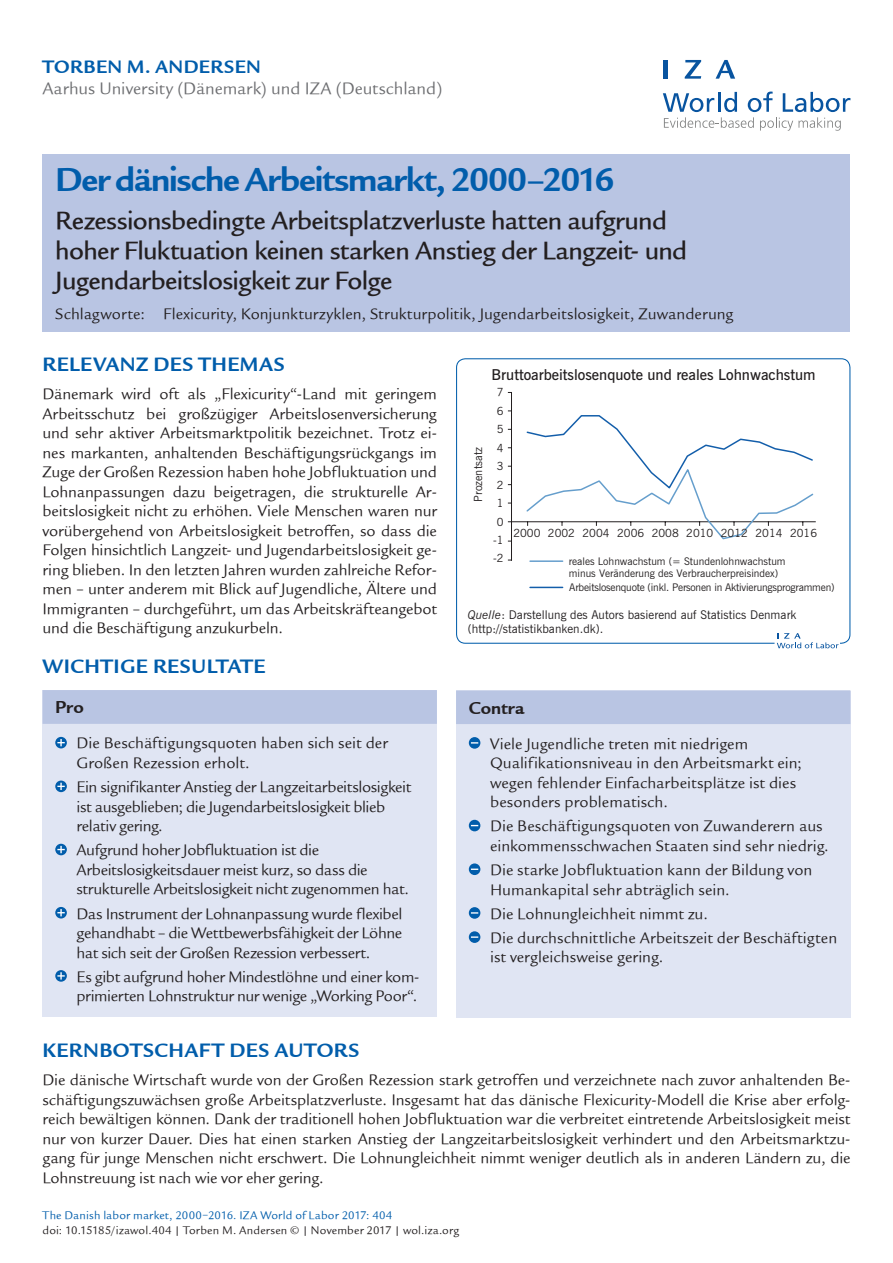
<style>
.page{position:relative;width:893px;height:1263px;background:#fff}
.page>*{position:absolute;margin:0;border:0;box-sizing:border-box;transform-origin:0 0}
.t1{font:36px "Legacy Sans ITCTT Bold";letter-spacing:-.03em;color:#015dab}
.t2{font:27px/30px "Legacy Sans Md ITCTT Medium";letter-spacing:-.025em;color:#231f20}
.t3{font:21px "Legacy Sans ITCTT Bold";letter-spacing:.02em;color:#015dab}
.t4{font:19.5px "Legacy Sans ITCTT Bold";letter-spacing:.02em;color:#015dab}
.t5{font:18.75px "Legacy Sans ITCTT Bold";color:#231f20}
.t6{font:18px "Legacy Sans ITCTT Book";color:#6c6d70}
.t7{font:16.5px/19.5px "Legacy Sans ITCTT Book";letter-spacing:-.005em;color:#231f20}
.t8{font:16.5px/19.5px "Legacy Sans ITCTT Book";letter-spacing:-.025em;color:#231f20}
.t9{font:600 15px "News Gothic BT";color:#231f20}
.t10{font:12px/14.4px "News Gothic BT";letter-spacing:.005em;color:#231f20}
.t11{font:12px "Legacy Sans ITCTT Book";letter-spacing:.015em;color:#231f20}
.t12{font:12px "Legacy Sans ITCTT Book";letter-spacing:.015em;color:#015dab}
.t13{font:11.25px/18.5px "News Gothic BT";color:#231f20;text-align:center}
.t14{font:10.5px/12.6px "News Gothic BT";color:#231f20}
.t15{font:10.5px "News Gothic BT";letter-spacing:-.02em;color:#231f20}
.s1{font-style:italic}
</style>
<div class="page">
<svg style="left:663px;top:92px;width:187px;height:39px"></svg>
<hr style="left:664px;top:60px;width:4px;height:19px;background:#0854a0">
<svg style="left:685px;top:60px;width:16px;height:19px"></svg>
<svg style="left:716px;top:60px;width:19px;height:19px"></svg>
<div style="left:43px;top:154px;width:807px;height:177px;background:#b9c5e3"></div>
<div style="left:43px;top:690px;width:394px;height:327px;background:#e0e5f3"></div>
<div style="left:43px;top:690px;width:394px;height:34px;background:#b9c5e3"></div>
<svg style="left:55px;top:737px;width:12px;height:11px"></svg>
<svg style="left:57px;top:739px;width:8px;height:7px"></svg>
<svg style="left:55px;top:780px;width:12px;height:12px"></svg>
<svg style="left:57px;top:783px;width:8px;height:7px"></svg>
<svg style="left:55px;top:844px;width:12px;height:11px"></svg>
<svg style="left:57px;top:846px;width:8px;height:7px"></svg>
<svg style="left:55px;top:907px;width:12px;height:11px"></svg>
<svg style="left:57px;top:909px;width:8px;height:7px"></svg>
<svg style="left:55px;top:970px;width:12px;height:12px"></svg>
<svg style="left:57px;top:972px;width:8px;height:7px"></svg>
<div style="left:456px;top:691px;width:394px;height:326px;background:#e0e5f3"></div>
<div style="left:456px;top:690px;width:394px;height:34px;background:#b9c5e3"></div>
<svg style="left:469px;top:737px;width:11px;height:12px"></svg>
<svg style="left:469px;top:820px;width:11px;height:11px"></svg>
<div style="left:469px;top:863px;width:11px;height:12px;background:#015dab;border-radius:50%"></div>
<svg style="left:471px;top:868px;width:7px;height:2px"></svg>
<div style="left:469px;top:907px;width:11px;height:12px;background:#015dab;border-radius:50%"></div>
<svg style="left:471px;top:912px;width:7px;height:2px"></svg>
<div style="left:469px;top:931px;width:11px;height:12px;background:#015dab;border-radius:50%"></div>
<svg style="left:471px;top:936px;width:7px;height:2px"></svg>
<div style="left:456px;top:358px;width:394px;height:286px;border:1px solid #015dab;border-radius:9px"></div>
<div style="left:775px;top:633px;width:64px;height:17px;background:#fff"></div>
<div style="left:774px;top:632px;width:66px;height:18px;border:1px solid #fff"></div>
<svg style="left:777px;top:633px;width:62px;height:15px"></svg>
<hr style="left:511px;top:521px;width:305px;height:1px;background:#231f20">
<hr style="left:511px;top:392px;width:1px;height:168px;background:#231f20">
<svg style="left:525px;top:415px;width:290px;height:125px"></svg>
<hr style="left:530px;top:560px;width:33px;height:2px;background:#659ecc">
<hr style="left:530px;top:587px;width:33px;height:1px;background:#135eaa">
<p class="t4" style="left:43px;top:55px;width:220px">TORBEN M. ANDERSEN</p>
<p class="t6" style="left:43px;top:79px;width:401px">Aarhus University (Dänemark) und IZA (Deutschland)</p>
<h1 class="t1" style="left:55px;top:159px;width:561px">Der dänische Arbeitsmarkt, 2000–2016</h1>
<h2 class="t2" style="left:55px;top:206px;width:633px">Rezessionsbedingte Arbeitsplatzverluste hatten aufgrund hoher Fluktuation keinen starken Anstieg der Langzeit- und<br>Jugendarbeitslosigkeit zur Folge</h2>
<p class="t7" style="left:55px;top:304px;width:680px">Schlagworte: Flexicurity, Konjunkturzyklen, Strukturpolitik, Jugendarbeitslosigkeit, Zuwanderung</p>
<p class="t3" style="left:43px;top:353px;width:244px">RELEVANZ DES THEMAS</p>
<p class="t7" style="left:43px;top:385px;width:396px;text-align:justify">Dänemark wird oft als „Flexicurity“-Land mit geringem Arbeitsschutz bei großzügiger Arbeitslosenversicherung und sehr aktiver Arbeitsmarktpolitik bezeichnet. Trotz ei&shy;nes markanten, anhaltenden Beschäftigungsrückgangs im Zuge der Großen Rezession haben hohe Jobfluktuation und Lohnanpassungen dazu beigetragen, die strukturelle Ar&shy;beitslosigkeit nicht zu erhöhen. Viele Menschen waren nur vorübergehend von Arbeitslosigkeit betroffen, so dass die Folgen hinsichtlich Langzeit- und Jugendarbeitslosigkeit ge&shy;ring blieben. In den letzten Jahren wurden zahlreiche Refor&shy;men – unter anderem mit Blick auf Jugendliche, Ältere und Immigranten – durchgeführt, um das Arbeitskräfteangebot und die Beschäftigung anzukurbeln.</p>
<p class="t3" style="left:43px;top:655px;width:225px">WICHTIGE RESULTATE</p>
<p class="t5" style="left:55px;top:697px;width:30px">Pro</p>
<p class="t7" style="left:77px;top:734px;width:313px">Die Beschäftigungsquoten haben sich seit der<br>Großen Rezession erholt.</p>
<p class="t7" style="left:77px;top:777px;width:336px">Ein signifikanter Anstieg der Langzeitarbeitslosigkeit ist ausgeblieben; die Jugendarbeitslosigkeit blieb relativ gering.</p>
<p class="t7" style="left:77px;top:840px;width:334px">Aufgrund hoher Jobfluktuation ist die<br>Arbeitslosigkeitsdauer meist kurz, so dass die strukturelle Arbeitslosigkeit nicht zugenommen hat.</p>
<p class="t7" style="left:77px;top:904px;width:327px;text-align:justify">Das Instrument der Lohnanpassung wurde flexibel gehandhabt – die Wettbewerbsfähigkeit der Löhne hat sich seit der Großen Rezession verbessert.</p>
<p class="t8" style="left:77px;top:967px;width:344px">Es gibt aufgrund hoher Mindestlöhne und einer kom&shy;primierten Lohnstruktur nur wenige „Working Poor“.</p>
<p class="t13" style="left:470px;top:502px;width:56px;rotate:-90deg">Prozentsatz</p>
<p class="t9" style="left:492px;top:366px;width:326px">Bruttoarbeitslosenquote und reales Lohnwachstum</p>
<p class="t13" style="left:493px;top:384px;width:12px">7<br>6<br>5<br>4<br>3<br>2<br>1<br>0 -1 -2</p>
<p class="t13" style="left:513px;top:524px;width:305px">2000 2002 2004 2006 2008 2010 2012 2014 2016</p>
<p class="t14" style="left:569px;top:555px;width:218px">reales Lohnwachstum (= Stundenlohnwachstum minus Veränderung des Verbraucherpreisindex)</p>
<p class="t15" style="left:569px;top:581px;width:267px">Arbeitslosenquote (inkl. Personen in Aktivierungsprogrammen)</p>
<p class="t10" style="left:468px;top:608px;width:330px"><span class="s1">Quelle</span>: Darstellung des Autors basierend auf Statistics Denmark (http://statistikbanken.dk).</p>
<p class="t5" style="left:469px;top:697px;width:57px">Contra</p>
<p class="t7" style="left:490px;top:734px;width:313px">Viele Jugendliche treten mit niedrigem Qualifikationsniveau in den Arbeitsmarkt ein; wegen fehlender Einfacharbeitsplätze ist dies besonders problematisch.</p>
<p class="t7" style="left:490px;top:816px;width:340px">Die Beschäftigungsquoten von Zuwanderern aus einkommensschwachen Staaten sind sehr niedrig.</p>
<p class="t7" style="left:490px;top:860px;width:324px">Die starke Jobfluktuation kann der Bildung von<br>Humankapital sehr abträglich sein.</p>
<p class="t7" style="left:490px;top:902px;width:349px;line-height:24.2px">Die Lohnungleichheit nimmt zu.<br>Die durchschnittliche Arbeitszeit der Beschäftigten</p>
<p class="t7" style="left:490px;top:948px;width:175px">ist vergleichsweise gering.</p>
<p class="t3" style="left:43px;top:1039px;width:319px">KERNBOTSCHAFT DES AUTORS</p>
<p class="t7" style="left:43px;top:1071px;width:809px;text-align:justify">Die dänische Wirtschaft wurde von der Großen Rezession stark getroffen und verzeichnete nach zuvor anhaltenden Be&shy;schäftigungszuwächsen große Arbeitsplatzverluste. Insgesamt hat das dänische Flexicurity-Modell die Krise aber erfolg&shy;reich bewältigen können. Dank der traditionell hohen Jobfluktuation war die verbreitet eintretende Arbeitslosigkeit meist nur von kurzer Dauer. Dies hat einen starken Anstieg der Langzeitarbeitslosigkeit verhindert und den Arbeitsmarktzu&shy;gang für junge Menschen nicht erschwert. Die Lohnungleichheit nimmt weniger deutlich als in anderen Ländern zu, die Lohnstreuung ist nach wie vor eher gering.</p>
<p class="t12" style="left:43px;top:1209px;width:351px">The Danish labor market, 2000−2016. IZA World of Labor 2017: 404</p>
<p class="t11" style="left:43px;top:1224px;width:418px">doi: 10.15185/izawol.404 | Torben M. Andersen © | November 2017 | wol.iza.org</p>
</div>
